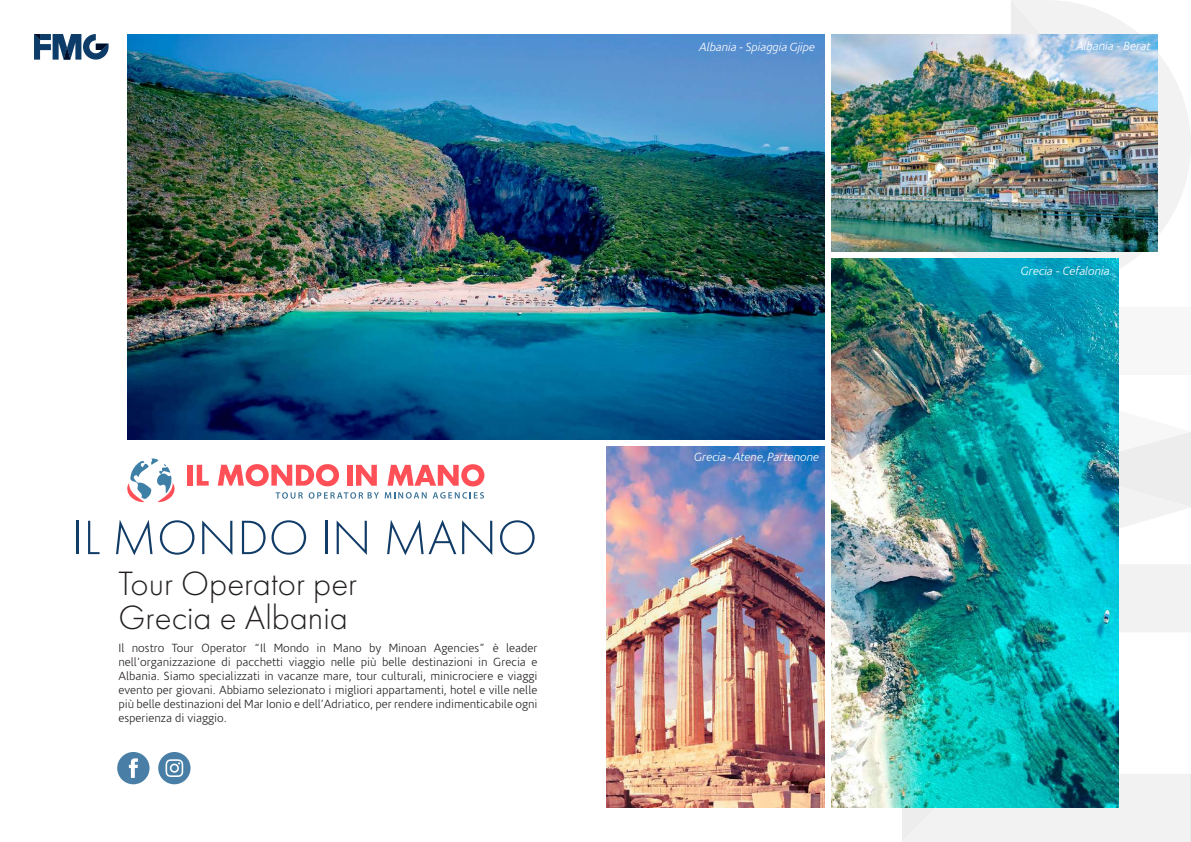
<style>
.page{position:relative;width:1191px;height:842px;background:#fff}
.page>*{position:absolute;margin:0;border:0;box-sizing:border-box;transform-origin:0 0}
.t1{font:300 50px "Futura PT";letter-spacing:.01em;color:#113c68}
.t2{font:300 35px/34px "Futura PT";color:#231f20}
.t3{font:300 12px/14px "Corisande OT";color:#231f20;text-align:justify}
.t4{font:italic 300 12px "Corisande OT";color:#fff}
</style>
<div class="page">
<div style="left:970px;top:774px;width:220px;height:68px;background:#f2f2f2"></div>
<div style="left:902px;top:808px;width:68px;height:34px;background:#f2f2f2"></div>
<svg style="left:1119px;top:507px;width:72px;height:125px;fill:#f2f2f2"></svg>
<svg style="left:1119px;top:432px;width:72px;height:75px"></svg>
<svg style="left:902px;top:5px;width:289px;height:264px"></svg>
<div style="left:1010px;top:0;width:72px;height:34px;background:#f2f2f2"></div>
<svg style="left:34px;top:34px;width:75px;height:26px"></svg>
<hr style="left:1190px;top:774px;width:1px;height:68px;background:#d4d6d4">
<img style="left:831px;top:34px;width:326px;height:217px">
<img style="left:127px;top:34px;width:697px;height:405px">
<img style="left:831px;top:259px;width:288px;height:549px">
<img style="left:607px;top:446px;width:217px;height:362px">
<svg style="left:117px;top:752px;width:32px;height:32px"></svg>
<svg style="left:158px;top:752px;width:32px;height:32px"></svg>
<svg style="left:127px;top:458px;width:48px;height:44px"></svg>
<div style="left:188px;top:465px;width:5px;height:21px;background:#ff5057"></div>
<svg style="left:197px;top:465px;width:12px;height:21px"></svg>
<svg style="left:218px;top:464px;width:121px;height:22px"></svg>
<div style="left:347px;top:465px;width:5px;height:21px;background:#ff5057"></div>
<svg style="left:356px;top:465px;width:21px;height:21px"></svg>
<svg style="left:387px;top:464px;width:97px;height:22px"></svg>
<svg style="left:275px;top:492px;width:28px;height:7px"></svg>
<svg style="left:309px;top:492px;width:70px;height:7px"></svg>
<svg style="left:385px;top:492px;width:42px;height:7px"></svg>
<svg style="left:433px;top:492px;width:51px;height:7px"></svg>
<h1 class="t1" style="left:72px;top:509px;width:467px">IL MONDO IN MANO</h1>
<h2 class="t2" style="left:119px;top:567px;width:240px">Tour Operator per<br>Grecia e Albania</h2>
<p class="t3" style="left:118px;top:641px;width:420px">Il nostro Tour Operator “Il Mondo in Mano by Minoan Agencies” è leader nell’organizzazione di pacchetti viaggio nelle più belle destinazioni in Grecia e Albania. Siamo specializzati in vacanze mare, tour culturali, minicrociere e viaggi evento per giovani. Abbiamo selezionato i migliori appartamenti, hotel e ville nelle più belle destinazioni del Mar Ionio e dell’Adriatico, per rendere indimenticabile ogni esperienza di viaggio.</p>
<p class="t4" style="left:699px;top:41px;width:117px">Albania - Spiaggia Gjipe</p>
<p class="t4" style="left:1076px;top:39px;width:76px">Albania - Berat</p>
<p class="t4" style="left:694px;top:451px;width:126px">Grecia - Atene, Partenone</p>
<p class="t4" style="left:1021px;top:265px;width:90px">Grecia - Cefalonia</p>
</div>
